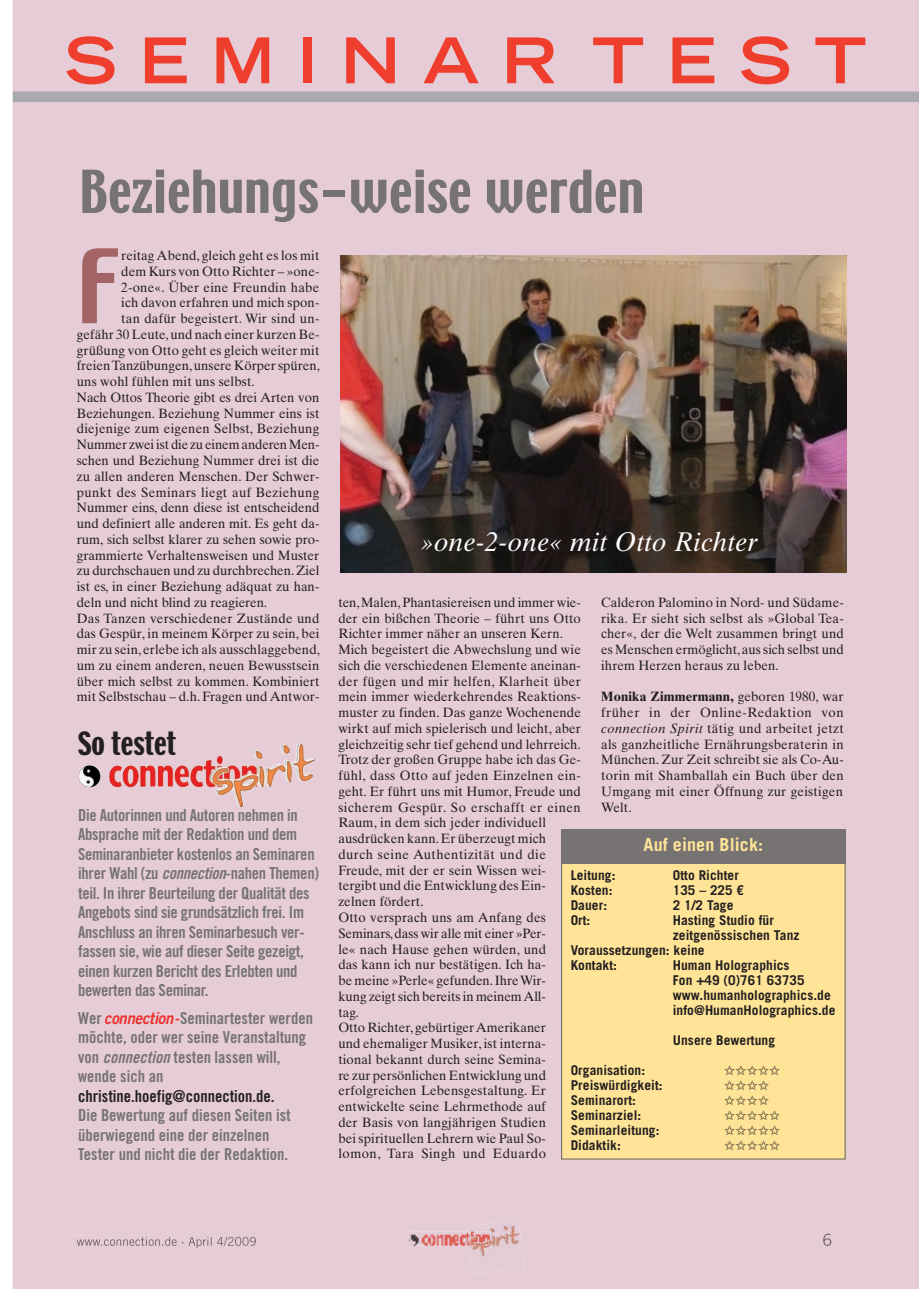
<style>
.page{position:relative;width:919px;height:1289px;background:#fff}
.page>*{position:absolute;margin:0;border:0;box-sizing:border-box;transform-origin:0 0}
.t1{font:90.75px "Techno";color:#a26464}
.t2{font:700 expanded 63px "Trade Gothic LT Std";letter-spacing:.36em;color:#ef3e2e}
.t3{font:52.5px "Techno";letter-spacing:.01em;color:#767372}
.t4{font:28.5px "Techno";color:#231f20}
.t5{font:italic 27px "Times Ten LT Std";letter-spacing:.015em;color:#fff}
.t6{font:700 18px "Trade Gothic LT Std";letter-spacing:.005em;color:#ffe497}
.t7{font:16.5px/19.5px "Trade Gothic LT Std Bd Cn 20";letter-spacing:-.02em;color:#767372}
.t8{font:16.5px/19.5px "Trade Gothic LT Std Bd Cn 20";color:#767372}
.t9{font:16.5px "Trade Gothic LT Std Bd Cn 20";color:#231f20}
.t10{font:13.5px/15.8px "Times Ten LT Std";letter-spacing:.01em;color:#231f20;text-align:justify}
.t11{font:700 13.5px/15px "Trade Gothic LT Std";letter-spacing:.005em;color:#231f20}
.t12{font:13.5px "Times Ten LT Std";letter-spacing:-.01em;color:#231f20}
.t13{font:13.5px "Times Ten LT Std";letter-spacing:.03em;color:#231f20}
.t14{font:13.5px "Zapf Dingbats ITC";color:#231f20}
.s1{font-family:"Trade Gothic LT Std Bd Cn 20 Obl"}
.s2{font-family:"Trade Gothic LT Std Bd 2 Obl";color:#ee2d28}
.s3{color:#ee2d28}
.s4{font-weight:700}
.s5{font-style:italic}
</style>
<div class="page">
<div style="left:13px;top:0;width:905px;height:1288px;background:#e5ccd7"></div>
<svg style="left:77px;top:1236px;width:125px;height:11px"></svg>
<svg style="left:823px;top:1233px;width:8px;height:12px"></svg>
<img style="left:409px;top:1231px;width:57px;height:14px">
<img style="left:466px;top:1219px;width:58px;height:55px">
<div style="left:13px;top:92px;width:905px;height:10px;background:#a8a9ad"></div>
<div style="left:561px;top:836px;width:284px;height:323px;background:#ffe497"></div>
<div style="left:561px;top:829px;width:284px;height:34px;background:#767372"></div>
<div style="left:561px;top:835px;width:284px;height:324px;border:1px solid #767372"></div>
<img style="left:340px;top:256px;width:506px;height:316px">
<img style="left:204px;top:742px;width:111px;height:65px">
<h2 class="t2" style="left:64px;top:37px;width:803px">SEMINAR TEST</h2>
<h3 class="t3" style="left:79px;top:164px;width:566px">Beziehungs-weise werden</h3>
<h1 class="t1" style="left:77px;top:239px;width:43px">F</h1>
<p class="t10" style="left:121px;top:249px;width:199px">reitag Abend, gleich geht es los mit</p>
<p class="t10" style="left:121px;top:265px;width:199px">dem Kurs von Otto Richter – »one-</p>
<p class="t10" style="left:121px;top:280px;width:199px">2-one«. Über eine Freundin habe</p>
<p class="t10" style="left:121px;top:296px;width:199px">ich davon erfahren und mich spon-</p>
<p class="t10" style="left:121px;top:312px;width:199px">tan dafür begeistert. Wir sind un-</p>
<p class="t10" style="left:77px;top:328px;width:244px">gefähr 30 Leute,und nach einer kurzen Be-</p>
<p class="t10" style="left:77px;top:343px;width:244px">grüßung von Otto geht es gleich weiter mit</p>
<p class="t10" style="left:77px;top:359px;width:245px">freienTanzübungen,unsere Körper spüren,</p>
<p class="t10" style="left:77px;top:375px;width:179px">uns wohl fühlen mit uns selbst.</p>
<p class="t10" style="left:77px;top:391px;width:244px">Nach Ottos Theorie gibt es drei Arten von</p>
<p class="t10" style="left:77px;top:406px;width:244px">Beziehungen. Beziehung Nummer eins ist</p>
<p class="t10" style="left:77px;top:422px;width:244px">diejenige zum eigenen Selbst, Beziehung</p>
<p class="t12" style="left:77px;top:439px;width:244px">Nummer zwei ist die zu einem anderen Men-</p>
<p class="t10" style="left:77px;top:454px;width:244px">schen und Beziehung Nummer drei ist die</p>
<p class="t10" style="left:77px;top:469px;width:244px">zu allen anderen Menschen. Der Schwer-</p>
<p class="t13" style="left:77px;top:487px;width:244px">punkt des Seminars liegt auf Beziehung</p>
<p class="t10" style="left:77px;top:501px;width:244px">Nummer eins, denn diese ist entscheidend</p>
<p class="t10" style="left:77px;top:517px;width:244px">und definiert alle anderen mit. Es geht da-</p>
<p class="t10" style="left:77px;top:532px;width:244px">rum, sich selbst klarer zu sehen sowie pro-</p>
<p class="t10" style="left:77px;top:548px;width:244px">grammierte Verhaltensweisen und Muster</p>
<p class="t10" style="left:77px;top:564px;width:244px">zu durchschauen und zu durchbrechen.Ziel</p>
<p class="t10" style="left:77px;top:580px;width:244px">ist es, in einer Beziehung adäquat zu han-</p>
<p class="t10" style="left:77px;top:595px;width:192px">deln und nicht blind zu reagieren.</p>
<p class="t10" style="left:77px;top:611px;width:244px">Das Tanzen verschiedener Zustände und</p>
<p class="t10" style="left:77px;top:627px;width:244px">das Gespür, in meinem Körper zu sein, bei</p>
<p class="t10" style="left:77px;top:643px;width:245px">mir zu sein, erlebe ich als ausschlaggebend,</p>
<p class="t10" style="left:77px;top:658px;width:244px">um zu einem anderen, neuen Bewusstsein</p>
<p class="t10" style="left:77px;top:674px;width:244px">über mich selbst zu kommen. Kombiniert</p>
<p class="t10" style="left:77px;top:690px;width:244px">mit Selbstschau – d.h. Fragen und Antwor-</p>
<h3 class="t4" style="left:78px;top:728px;width:100px">So testet</h3>
<p class="t7" style="left:78px;top:806px;width:242px">Die Autorinnen und Autoren nehmen in Absprache mit der Redaktion und dem Seminaranbieter kostenlos an Seminaren ihrer Wahl (zu <span class="s1">connection</span>-nahen Themen) teil. In ihrer Beurteilung der Qualität des Angebots sind sie grundsätzlich frei. Im Anschluss an ihren Seminarbesuch ver&shy;fassen sie, wie auf dieser Seite gezeigt, einen kurzen Bericht des Erlebten und bewerten das Seminar.</p>
<p class="t8" style="left:78px;top:1009px;width:236px">Wer <span class="s2">connection</span><span class="s3">-</span>Seminartester werden möchte, oder wer seine Veranstaltung von <span class="s1">connection</span> testen lassen will, wende sich an</p>
<p class="t9" style="left:78px;top:1089px;width:198px">christine.hoefig@connection.de.</p>
<p class="t8" style="left:78px;top:1106px;width:214px">Die Bewertung auf diesen Seiten ist überwiegend eine der einzelnen<br>Tester und nicht die der Redaktion.</p>
<h3 class="t5" style="left:420px;top:531px;width:338px">»one-2-one« mit Otto Richter</h3>
<p class="t10" style="left:601px;top:595px;width:244px">Calderon Palomino in Nord- und Südame&shy;rika. Er sieht sich selbst als »Global Tea&shy;cher«, der die Welt zusammen bringt und es Menschen ermöglicht,aus sich selbst und ihrem Herzen heraus zu leben.</p>
<p class="t10" style="left:601px;top:690px;width:244px"><span class="s4">Monika Zimmermann,</span> geboren 1980, war früher in der Online-Redaktion von <span class="s5">connection Spirit</span> tätig und arbeitet jetzt als ganzheitliche Ernährungsberaterin in München. Zur Zeit schreibt sie als Co-Au&shy;torin mit Shamballah ein Buch über den Umgang mit einer Öffnung zur geistigen Welt.</p>
<p class="t10" style="left:338px;top:595px;width:244px;text-align:left">ten,Malen,Phantasiereisen und immer wie&shy;der ein bißchen Theorie – führt uns Otto Richter immer näher an unseren Kern.<br>Mich begeistert die Abwechslung und wie sich die verschiedenen Elemente aneinan&shy;der fügen und mir helfen, Klarheit über mein immer wiederkehrendes Reaktions&shy;muster zu finden. Das ganze Wochenende wirkt auf mich spielerisch und leicht, aber gleichzeitig sehr tief gehend und lehrreich.<br>Trotz der großen Gruppe habe ich das Ge&shy;fühl, dass Otto auf jeden Einzelnen ein&shy;geht. Er führt uns mit Humor, Freude und sicherem Gespür. So erschafft er einen Raum, in dem sich jeder individuell ausdrücken kann.Er überzeugt mich durch seine Authentizität und die Freude, mit der er sein Wissen wei&shy;tergibt und die Entwicklung des Ein&shy;zelnen fördert.<br>Otto versprach uns am Anfang des Seminars,dass wir alle mit einer »Per-<br>le« nach Hause gehen würden, und<br>das kann ich nur bestätigen. Ich ha-<br>be meine »Perle« gefunden.IhreWir-<br>kung zeigt sich bereits in meinemAll-<br>tag.<br>Otto Richter,gebürtigerAmerikaner<br>und ehemaliger Musiker, ist interna&shy;tional bekannt durch seine Semina-<br>re zur persönlichen Entwicklung und erfolgreichen Lebensgestaltung. Er entwickelte seine Lehrmethode auf<br>der Basis von langjährigen Studien<br>bei spirituellen Lehrern wie Paul So&shy;lomon, Tara Singh und Eduardo</p>
<h3 class="t6" style="left:643px;top:838px;width:121px">Auf einen Blick:</h3>
<p class="t11" style="left:570px;top:868px;width:46px">Leitung:</p>
<p class="t11" style="left:672px;top:868px;width:68px">Otto Richter</p>
<p class="t11" style="left:570px;top:883px;width:43px">Kosten:</p>
<p class="t11" style="left:672px;top:883px;width:73px">135 – 225 €</p>
<p class="t11" style="left:570px;top:898px;width:38px">Dauer:</p>
<p class="t11" style="left:672px;top:898px;width:62px">2 1/2 Tage</p>
<p class="t11" style="left:570px;top:913px;width:21px">Ort:</p>
<p class="t11" style="left:672px;top:913px;width:103px">Hasting Studio für</p>
<p class="t11" style="left:672px;top:928px;width:128px">zeitgenössischen Tanz</p>
<p class="t11" style="left:570px;top:943px;width:135px">Voraussetzungen: keine</p>
<p class="t11" style="left:570px;top:958px;width:48px">Kontakt:</p>
<p class="t11" style="left:672px;top:958px;width:164px">Human Holographics<br>Fon +49 (0)761 63735 www.humanholographics.de info@HumanHolographics.de</p>
<p class="t11" style="left:672px;top:1033px;width:104px">Unsere Bewertung</p>
<p class="t11" style="left:570px;top:1063px;width:76px">Organisation:</p>
<p class="t14" style="left:724px;top:1062px;width:58px">✩✩✩✩✩</p>
<p class="t11" style="left:570px;top:1078px;width:93px">Preiswürdigkeit:</p>
<p class="t14" style="left:724px;top:1077px;width:46px">✩✩✩✩</p>
<p class="t11" style="left:570px;top:1093px;width:67px">Seminarort:</p>
<p class="t14" style="left:724px;top:1092px;width:46px">✩✩✩✩</p>
<p class="t11" style="left:570px;top:1108px;width:72px">Seminarziel:</p>
<p class="t14" style="left:724px;top:1107px;width:58px">✩✩✩✩✩</p>
<p class="t11" style="left:570px;top:1123px;width:90px">Seminarleitung:</p>
<p class="t14" style="left:724px;top:1122px;width:58px">✩✩✩✩✩</p>
<p class="t11" style="left:570px;top:1138px;width:52px">Didaktik:</p>
<p class="t14" style="left:724px;top:1137px;width:58px">✩✩✩✩✩</p>
</div>
